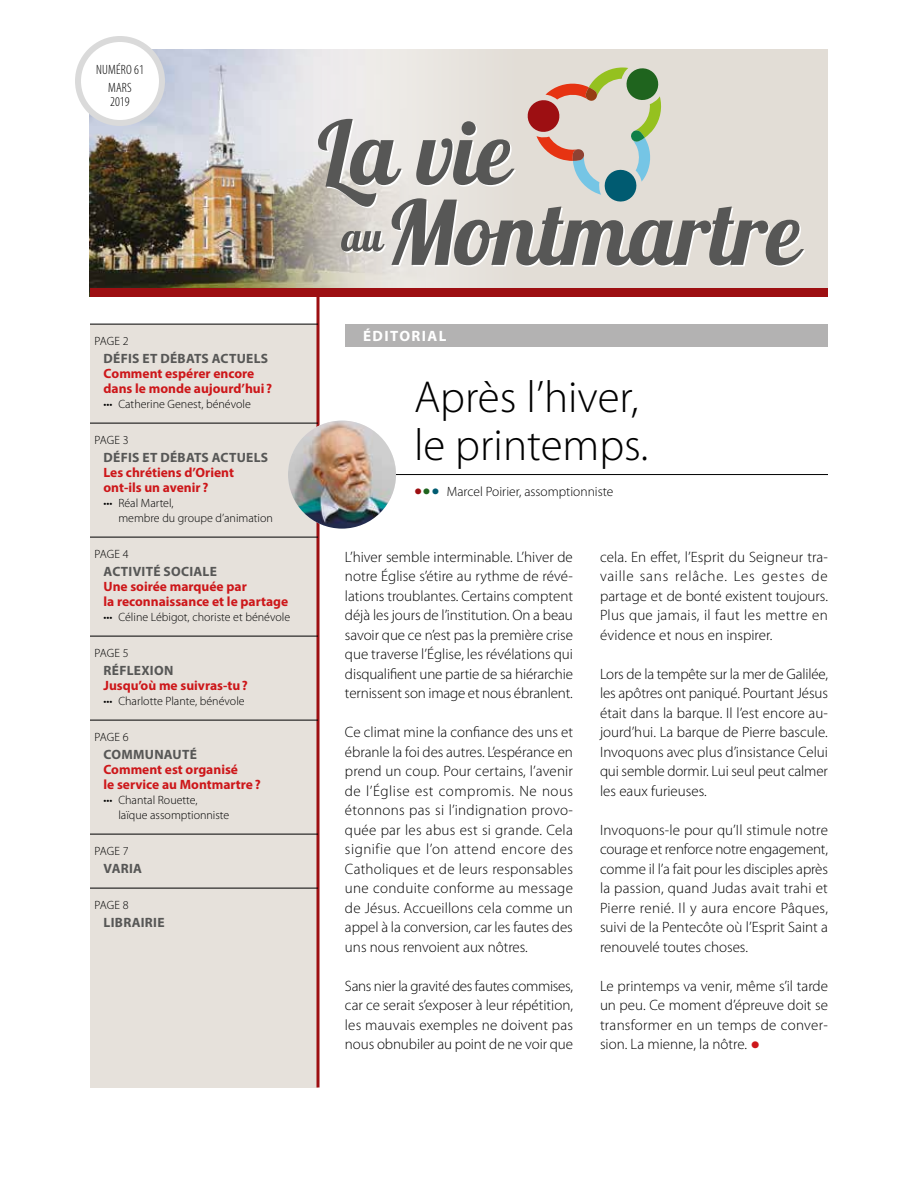
<style>
.page{position:relative;width:918px;height:1188px;background:#fff}
.page>*{position:absolute;margin:0;border:0;box-sizing:border-box;transform-origin:0 0}
.t1{font:300 45px/48px "Myriad Pro";color:#000}
.t2{font:300 39px "Myriad Pro";color:#cd171a}
.t3{font:300 33px "Myriad Pro";color:#9d0f12}
.t4{font:300 15px/19.5px "Myriad Pro";color:#000;text-align:justify}
.t5{font:700 15px "Myriad Pro";letter-spacing:.095em;color:#fff}
.t6{font:700 13.5px/15px "Myriad Pro";color:#cd171a}
.t7{font:700 13.5px "Myriad Pro";letter-spacing:.02em;color:#575756}
.t8{font:300 13.5px "Myriad Pro";color:#000}
.t9{font:300 condensed 13.5px/18px "Myriad Pro";letter-spacing:.015em;color:#000;text-align:center}
.t10{font:300 12px/15px "Myriad Pro";color:#000}
.s1{color:#1f641e}
.s2{color:#005b71}
</style>
<div class="page">
<div style="left:90px;top:50px;width:738px;height:247px;background:#e2ddd6"></div>
<div style="left:90px;top:324px;width:228px;height:764px;background:#e6e1db"></div>
<svg style="left:316px;top:297px;width:4px;height:791px;background:#b14648"></svg>
<img style="left:90px;top:50px;width:351px;height:238px">
<div style="left:78px;top:39px;width:84px;height:84px;background:#fff;border-radius:50%"></div>
<div style="left:75px;top:36px;width:90px;height:90px;border:6px solid #dadada;border-radius:50%"></div>
<div style="left:90px;top:288px;width:738px;height:9px;background:#9d0f12"></div>
<svg style="left:318px;top:67px;width:487px;height:200px"></svg>
<hr style="left:90px;top:324px;width:228px;height:1px;background:#000">
<hr style="left:90px;top:423px;width:228px;height:1px;background:#000">
<hr style="left:90px;top:537px;width:228px;height:1px;background:#000">
<hr style="left:90px;top:636px;width:228px;height:1px;background:#000">
<hr style="left:90px;top:720px;width:228px;height:1px;background:#000">
<hr style="left:90px;top:834px;width:228px;height:1px;background:#000">
<hr style="left:90px;top:888px;width:228px;height:1px;background:#000">
<div style="left:345px;top:324px;width:483px;height:22px;background:#b3b2b2"></div>
<hr style="left:326px;top:474px;width:502px;height:1px;background:#000">
<img style="left:288px;top:421px;width:108px;height:108px;border-radius:54px">
<p class="t9" style="left:96px;top:61px;width:49px">NUMÉRO 61<br>MARS</p>
<p class="t9" style="left:110px;top:92px;width:21px">2019</p>
<p class="t10" style="left:95px;top:334px;width:36px">PAGE 2</p>
<p class="t7" style="left:104px;top:350px;width:166px">DÉFIS ET DÉBATS ACTUELS</p>
<p class="t6" style="left:104px;top:366px;width:170px">Comment espérer encore dans le monde aujourd’hui ?</p>
<p class="t10" style="left:104px;top:397px;width:149px">••• Catherine Genest, bénévole</p>
<p class="t10" style="left:95px;top:433px;width:36px">PAGE 3</p>
<p class="t7" style="left:104px;top:449px;width:166px">DÉFIS ET DÉBATS ACTUELS</p>
<p class="t6" style="left:104px;top:465px;width:132px">Les chrétiens d’Orient ont-ils un avenir ?</p>
<p class="t10" style="left:118px;top:496px;width:156px;text-indent:-15px">••• Réal Martel,<br>membre du groupe d’animation</p>
<p class="t10" style="left:95px;top:547px;width:36px">PAGE 4</p>
<p class="t7" style="left:104px;top:563px;width:115px">ACTIVITÉ SOCIALE</p>
<p class="t6" style="left:104px;top:579px;width:186px">Une soirée marquée par<br>la reconnaissance et le partage</p>
<p class="t10" style="left:104px;top:610px;width:188px">••• Céline Lébigot, choriste et bénévole</p>
<p class="t10" style="left:95px;top:646px;width:36px">PAGE 5</p>
<p class="t7" style="left:104px;top:662px;width:71px">RÉFLEXION</p>
<p class="t6" style="left:104px;top:678px;width:146px">Jusqu’où me suivras-tu?</p>
<p class="t10" style="left:104px;top:694px;width:143px">••• Charlotte Plante, bénévole</p>
<p class="t10" style="left:95px;top:730px;width:36px">PAGE 6</p>
<p class="t7" style="left:104px;top:746px;width:95px">COMMUNAUTÉ</p>
<p class="t6" style="left:104px;top:762px;width:159px">Comment est organisé<br>le service au Montmartre?</p>
<p class="t10" style="left:118px;top:793px;width:112px;text-indent:-15px">••• Chantal Rouette, laïque assomptionniste</p>
<p class="t10" style="left:95px;top:844px;width:36px">PAGE 7</p>
<p class="t7" style="left:104px;top:860px;width:40px">VARIA</p>
<p class="t10" style="left:95px;top:898px;width:36px">PAGE 8</p>
<p class="t7" style="left:104px;top:914px;width:62px">LIBRAIRIE</p>
<p class="t5" style="left:363px;top:326px;width:85px">ÉDITORIAL</p>
<h1 class="t1" style="left:414px;top:372px;width:236px">Après l’hiver, le printemps.</h1>
<h3 class="t3" style="left:414px;top:469px;width:27px">•<span class="s1">•</span><span class="s2">•</span></h3>
<p class="t8" style="left:447px;top:483px;width:168px">Marcel Poirier, assomptionniste</p>
<p class="t4" style="left:345px;top:547px;width:230px">L’hiver semble interminable. L’hiver de notre Église s’étire au rythme de révé&shy;lations troublantes. Certains comptent déjà les jours de l’institution. On a beau savoir que ce n’est pas la première crise que traverse l’Église, les révélations qui disqualifient une partie de sa hiérarchie ternissent son image et nous ébranlent.</p>
<p class="t4" style="left:345px;top:722px;width:230px">Ce climat mine la confiance des uns et ébranle la foi des autres. L’espérance en prend un coup. Pour certains, l’avenir de l’Église est compromis. Ne nous étonnons pas si l’indignation provo&shy;quée par les abus est si grande. Cela signifie que l’on attend encore des Catholiques et de leurs responsables une conduite conforme au message de Jésus. Accueillons cela comme un appel à la conversion, car les fautes des uns nous renvoient aux nôtres.</p>
<p class="t4" style="left:345px;top:976px;width:230px">Sans nier la gravité des fautes commises, car ce serait s’exposer à leur répétition, les mauvais exemples ne doivent pas nous obnubiler au point de ne voir que</p>
<p class="t4" style="left:600px;top:547px;width:230px">cela. En effet, l’Esprit du Seigneur tra&shy;vaille sans relâche. Les gestes de partage et de bonté existent toujours.<br>Plus que jamais, il faut les mettre en évidence et nous en inspirer.</p>
<p class="t4" style="left:600px;top:664px;width:230px">Lors de la tempête sur la mer de Galilée, les apôtres ont paniqué. Pourtant Jésus était dans la barque. Il l’est encore au&shy;jourd’hui. La barque de Pierre bascule.<br>Invoquons avec plus d’insistance Celui qui semble dormir. Lui seul peut calmer les eaux furieuses.</p>
<p class="t4" style="left:600px;top:820px;width:230px">Invoquons-le pour qu’Il stimule notre courage et renforce notre engagement, comme il l’a fait pour les disciples après la passion, quand Judas avait trahi et Pierre renié. Il y aura encore Pâques, suivi de la Pentecôte où l’Esprit Saint a renouvelé toutes choses.</p>
<p class="t4" style="left:600px;top:976px;width:230px">Le printemps va venir, même s’il tarde un peu. Ce moment d’épreuve doit se transformer en un temps de conver&shy;sion. La mienne, la nôtre.</p>
<h2 class="t2" style="left:750px;top:1019px;width:11px">•</h2>
</div>
